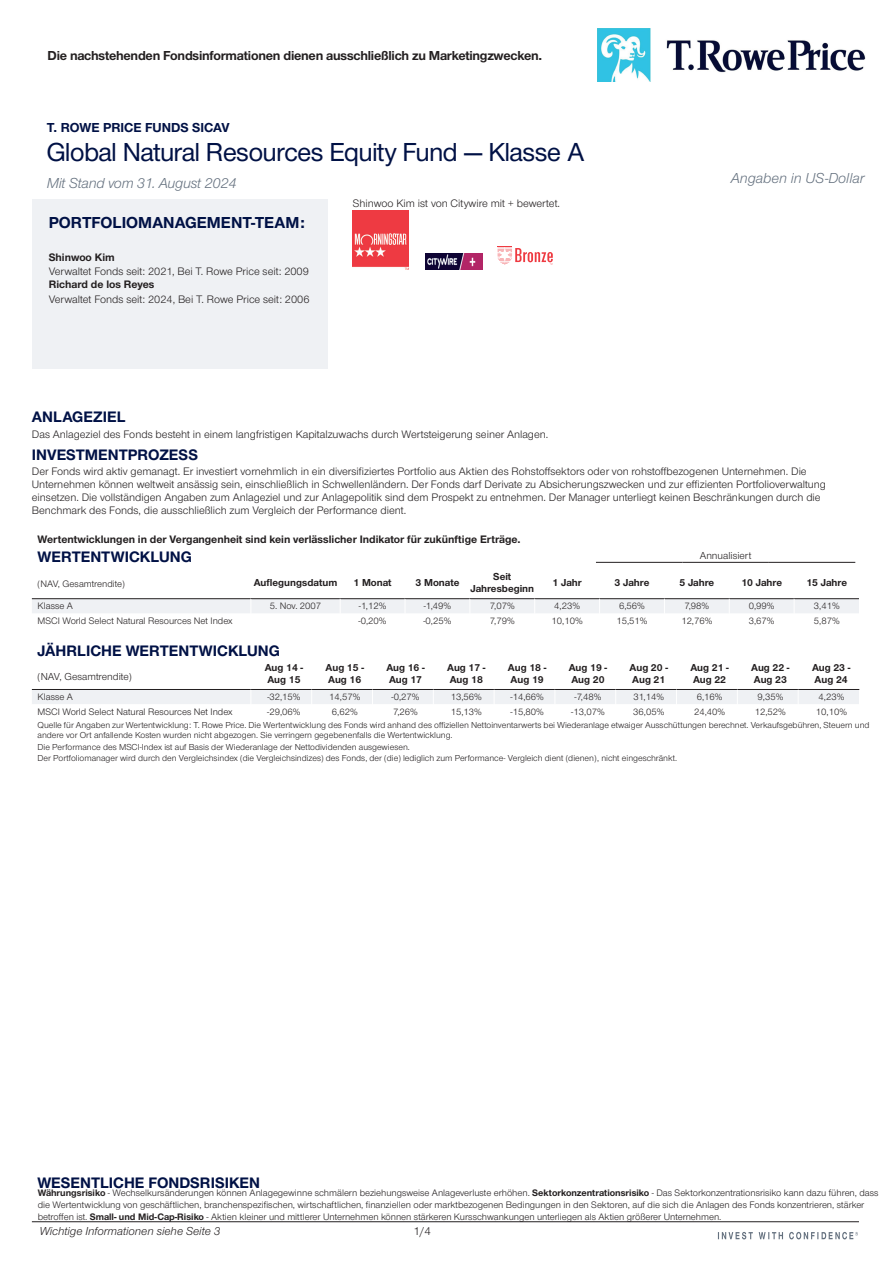
<style>
.page{position:relative;width:893px;height:1263px;background:#fff}
.page>*{position:absolute;margin:0;border:0;box-sizing:border-box;transform-origin:0 0}
.t1{font:500 27px "Nimbus San Nov D";letter-spacing:-.005em;color:#001145}
.t2{font:700 16.5px "Nimbus San Nov";color:#001145}
.t3{font:700 15.75px "Nimbus San Nov";color:#001145}
.t4{font:italic 15px "Nimbus San Nov";letter-spacing:-.015em;color:#65717f}
.t5{font:700 13.5px "Nimbus San Nov";letter-spacing:-.015em;color:#231f20}
.t6{font:700 13.5px "Nimbus San Nov";color:#001145}
.t7{font:italic 12px "Nimbus San Nov";color:#231f20}
.t8{font:12px "Nimbus San Nov";color:#231f20}
.t9{font:11.25px/12.8px "Nimbus San Nov";color:#231f20}
.t10{font:700 11.25px "Nimbus San Nov";color:#231f20}
.t11{font:700 10.5px/12.6px "Nimbus San Nov";color:#231f20}
.t12{font:10.5px "Nimbus San Nov";color:#231f20}
.t13{font:9.75px/11.7px "Nimbus San Nov";color:#231f20}
.t14{font:9px/10.9px "Nimbus San Nov";color:#231f20}
.s1{font-weight:700}
</style>
<div class="page">
<div style="left:32px;top:200px;width:295px;height:169px;background:#eff1f4"></div>
<svg style="left:353px;top:210px;width:200px;height:60px"></svg>
<hr style="left:596px;top:562px;width:86px;height:1px;background:#231f20">
<hr style="left:682px;top:562px;width:87px;height:1px;background:#231f20">
<hr style="left:769px;top:562px;width:86px;height:1px;background:#231f20">
<svg style="left:32px;top:598px;width:828px;height:106px"></svg>
<hr style="left:32px;top:1221px;width:827px;height:1px;background:#231f20">
<svg style="left:718px;top:1232px;width:140px;height:7px"></svg>
<img style="left:597px;top:28px;width:269px;height:53px">
<h3 class="t5" style="left:48px;top:48px;width:496px">Die nachstehenden Fondsinformationen dienen ausschließlich zu Marketingzwecken.</h3>
<h3 class="t6" style="left:47px;top:120px;width:184px">T. ROWE PRICE FUNDS SICAV</h3>
<h1 class="t1" style="left:47px;top:136px;width:539px">Global Natural Resources Equity Fund — Klasse A</h1>
<h3 class="t4" style="left:47px;top:174px;width:191px">Mit Stand vom 31. August 2024</h3>
<h2 class="t2" style="left:49px;top:213px;width:258px">PORTFOLIOMANAGEMENT-TEAM:</h2>
<p class="t10" style="left:49px;top:251px;width:68px">Shinwoo Kim</p>
<p class="t9" style="left:49px;top:265px;width:262px">Verwaltet Fonds seit: 2021, Bei T. Rowe Price seit: 2009</p>
<p class="t10" style="left:49px;top:278px;width:107px">Richard de los Reyes</p>
<p class="t9" style="left:49px;top:293px;width:262px">Verwaltet Fonds seit: 2024, Bei T. Rowe Price seit: 2006</p>
<p class="t9" style="left:353px;top:197px;width:209px">Shinwoo Kim ist von Citywire mit + bewertet.</p>
<h3 class="t4" style="left:731px;top:170px;width:135px">Angaben in US-Dollar</h3>
<h3 class="t3" style="left:32px;top:407px;width:95px">ANLAGEZIEL</h3>
<p class="t9" style="left:32px;top:428px;width:518px">Das Anlageziel des Fonds besteht in einem langfristigen Kapitalzuwachs durch Wertsteigerung seiner Anlagen.</p>
<h3 class="t3" style="left:32px;top:445px;width:168px">INVESTMENTPROZESS</h3>
<p class="t9" style="left:32px;top:465px;width:796px">Der Fonds wird aktiv gemanagt. Er investiert vornehmlich in ein diversifiziertes Portfolio aus Aktien des Rohstoffsektors oder von rohstoffbezogenen Unternehmen. Die Unternehmen können weltweit ansässig sein, einschließlich in Schwellenländern. Der Fonds darf Derivate zu Absicherungszwecken und zur effizienten Portfolioverwaltung einsetzen. Die vollständigen Angaben zum Anlageziel und zur Anlagepolitik sind dem Prospekt zu entnehmen. Der Manager unterliegt keinen Beschränkungen durch die Benchmark des Fonds, die ausschließlich zum Vergleich der Performance dient.</p>
<p class="t10" style="left:38px;top:532px;width:485px">Wertentwicklungen in der Vergangenheit sind kein verlässlicher Indikator für zukünftige Erträge.</p>
<h3 class="t3" style="left:38px;top:548px;width:156px">WERTENTWICKLUNG</h3>
<p class="t12" style="left:700px;top:550px;width:53px">Annualisiert</p>
<p class="t13" style="left:38px;top:578px;width:89px">(NAV, Gesamtrendite)</p>
<p class="t11" style="left:254px;top:576px;width:85px">Auflegungsdatum</p>
<p class="t11" style="left:353px;top:576px;width:40px">1 Monat</p>
<p class="t11" style="left:416px;top:576px;width:45px">3 Monate</p>
<p class="t11" style="left:470px;top:570px;width:65px;text-align:center">Seit<br>Jahresbeginn</p>
<p class="t11" style="left:553px;top:576px;width:31px">1 Jahr</p>
<p class="t11" style="left:615px;top:576px;width:36px">3 Jahre</p>
<p class="t11" style="left:679px;top:576px;width:36px">5 Jahre</p>
<p class="t11" style="left:741px;top:576px;width:42px">10 Jahre</p>
<p class="t11" style="left:806px;top:576px;width:42px">15 Jahre</p>
<p class="t13" style="left:38px;top:600px;width:37px">Klasse A</p>
<p class="t13" style="left:270px;top:600px;width:53px">5. Nov. 2007</p>
<p class="t13" style="left:359px;top:600px;width:29px">-1,12%</p>
<p class="t13" style="left:424px;top:600px;width:29px">-1,49%</p>
<p class="t13" style="left:490px;top:600px;width:26px">7,07%</p>
<p class="t13" style="left:554px;top:600px;width:27px">4,23%</p>
<p class="t13" style="left:619px;top:600px;width:27px">6,56%</p>
<p class="t13" style="left:684px;top:600px;width:26px">7,98%</p>
<p class="t13" style="left:749px;top:600px;width:27px">0,99%</p>
<p class="t13" style="left:814px;top:600px;width:27px">3,41%</p>
<p class="t13" style="left:38px;top:615px;width:196px">MSCI World Select Natural Resources Net Index</p>
<p class="t13" style="left:359px;top:615px;width:30px">-0,20%</p>
<p class="t13" style="left:423px;top:615px;width:30px">-0,25%</p>
<p class="t13" style="left:490px;top:615px;width:26px">7,79%</p>
<p class="t13" style="left:552px;top:615px;width:33px">10,10%</p>
<p class="t13" style="left:616px;top:615px;width:33px">15,51%</p>
<p class="t13" style="left:681px;top:615px;width:32px">12,76%</p>
<p class="t13" style="left:749px;top:615px;width:27px">3,67%</p>
<p class="t13" style="left:814px;top:615px;width:27px">5,87%</p>
<h3 class="t3" style="left:38px;top:641px;width:244px">JÄHRLICHE WERTENTWICKLUNG</h3>
<p class="t12" style="left:38px;top:670px;width:96px">(NAV, Gesamtrendite)</p>
<p class="t11" style="left:265px;top:661px;width:40px">Aug 14 -<br>Aug 15</p>
<p class="t11" style="left:326px;top:661px;width:40px">Aug 15 -<br>Aug 16</p>
<p class="t11" style="left:386px;top:661px;width:40px">Aug 16 -<br>Aug 17</p>
<p class="t11" style="left:447px;top:661px;width:40px">Aug 17 -<br>Aug 18</p>
<p class="t11" style="left:508px;top:661px;width:40px">Aug 18 -<br>Aug 19</p>
<p class="t11" style="left:569px;top:661px;width:40px">Aug 19 -<br>Aug 20</p>
<p class="t11" style="left:630px;top:661px;width:40px">Aug 20 -<br>Aug 21</p>
<p class="t11" style="left:690px;top:661px;width:40px">Aug 21 -<br>Aug 22</p>
<p class="t11" style="left:751px;top:661px;width:40px">Aug 22 -<br>Aug 23</p>
<p class="t11" style="left:812px;top:661px;width:40px">Aug 23 -<br>Aug 24</p>
<p class="t13" style="left:38px;top:691px;width:37px">Klasse A</p>
<p class="t13" style="left:267px;top:691px;width:35px">-32,15%</p>
<p class="t13" style="left:329px;top:691px;width:33px">14,57%</p>
<p class="t13" style="left:392px;top:691px;width:30px">-0,27%</p>
<p class="t13" style="left:451px;top:691px;width:33px">13,56%</p>
<p class="t13" style="left:511px;top:691px;width:35px">-14,66%</p>
<p class="t13" style="left:574px;top:691px;width:28px">-7,48%</p>
<p class="t13" style="left:633px;top:691px;width:32px">31,14%</p>
<p class="t13" style="left:697px;top:691px;width:27px">6,16%</p>
<p class="t13" style="left:757px;top:691px;width:27px">9,35%</p>
<p class="t13" style="left:818px;top:691px;width:27px">4,23%</p>
<p class="t13" style="left:38px;top:706px;width:196px">MSCI World Select Natural Resources Net Index</p>
<p class="t13" style="left:267px;top:706px;width:35px">-29,06%</p>
<p class="t13" style="left:332px;top:706px;width:27px">6,62%</p>
<p class="t13" style="left:393px;top:706px;width:26px">7,26%</p>
<p class="t13" style="left:451px;top:706px;width:33px">15,13%</p>
<p class="t13" style="left:510px;top:706px;width:35px">-15,80%</p>
<p class="t13" style="left:571px;top:706px;width:35px">-13,07%</p>
<p class="t13" style="left:633px;top:706px;width:33px">36,05%</p>
<p class="t13" style="left:694px;top:706px;width:33px">24,40%</p>
<p class="t13" style="left:755px;top:706px;width:32px">12,52%</p>
<p class="t13" style="left:816px;top:706px;width:33px">10,10%</p>
<p class="t14" style="left:38px;top:719px;width:833px">Quelle für Angaben zur Wertentwicklung: T. Rowe Price. Die Wertentwicklung des Fonds wird anhand des offiziellen Nettoinventarwerts bei Wiederanlage etwaiger Ausschüttungen berechnet. Verkaufsgebühren, Steuern und andere vor Ort anfallende Kosten wurden nicht abgezogen. Sie verringern gegebenenfalls die Wertentwicklung.<br>Die Performance des MSCI-Index ist auf Basis der Wiederanlage der Nettodividenden ausgewiesen.<br>Der Portfoliomanager wird durch den Vergleichsindex (die Vergleichsindizes) des Fonds, der (die) lediglich zum Performance- Vergleich dient (dienen), nicht eingeschränkt.</p>
<h3 class="t3" style="left:37px;top:1173px;width:224px">WESENTLICHE FONDSRISIKEN</h3>
<p class="t13" style="left:38px;top:1187px;width:842px"><span class="s1">Währungsrisiko</span> - Wechselkursänderungen können Anlagegewinne schmälern beziehungsweise Anlageverluste erhöhen. <span class="s1">Sektorkonzentrationsrisiko</span> - Das Sektorkonzentrationsrisiko kann dazu führen, dass die Wertentwicklung von geschäftlichen, branchenspezifischen, wirtschaftlichen, finanziellen oder marktbezogenen Bedingungen in den Sektoren, auf die sich die Anlagen des Fonds konzentrieren, stärker betroffen ist. <span class="s1">Small- und Mid-Cap-Risiko</span> - Aktien kleiner und mittlerer Unternehmen können stärkeren Kursschwankungen unterliegen als Aktien größerer Unternehmen.</p>
<p class="t7" style="left:39px;top:1224px;width:183px">Wichtige Informationen siehe Seite 3</p>
<p class="t8" style="left:414px;top:1224px;width:19px">1/4</p>
</div>
